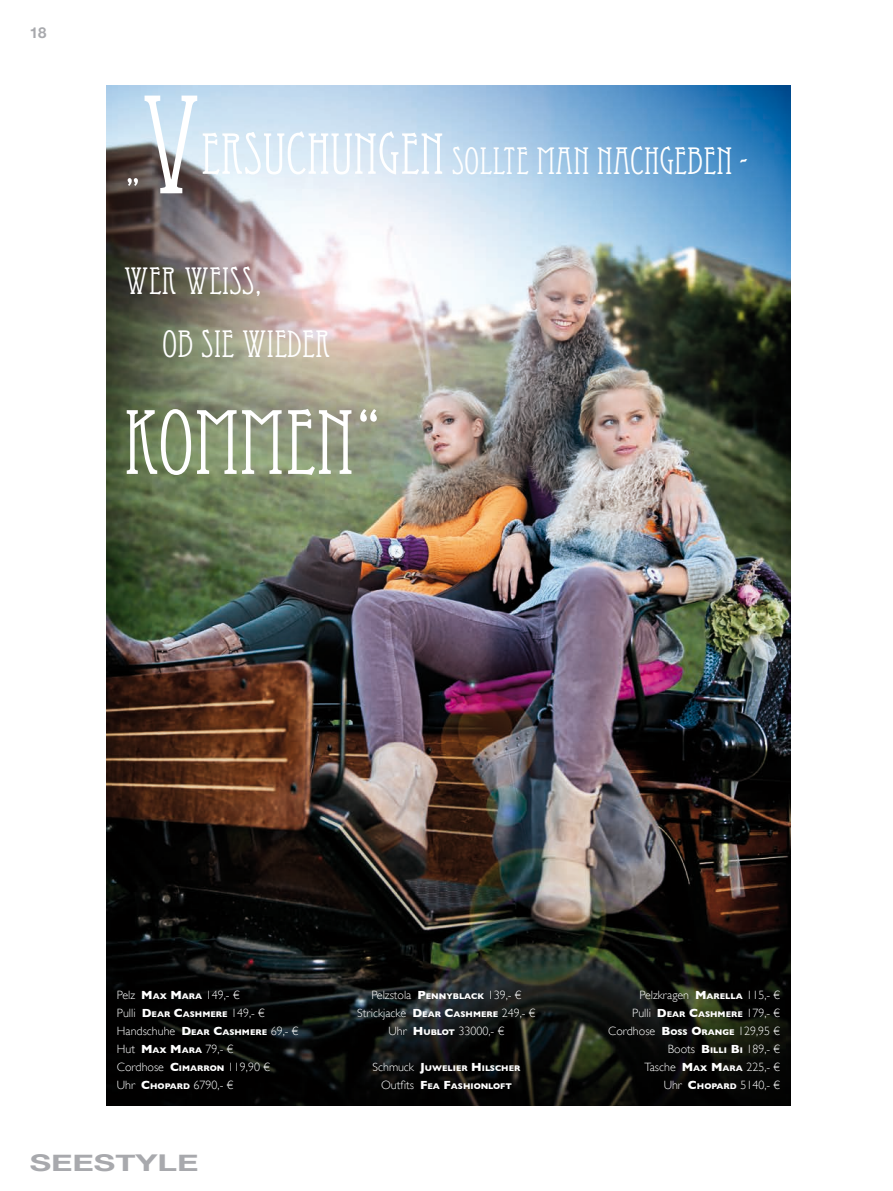
<style>
.page{position:relative;width:893px;height:1191px;background:#fff}
.page>*{position:absolute;margin:0;border:0;box-sizing:border-box;transform-origin:0 0}
.t1{font:138px "Eccentric Std";color:#fff}
.t2{font:90px "Eccentric Std";color:#fff}
.t3{font:55.5px "Eccentric Std";color:#fff}
.t4{font:37.5px/63px "Eccentric Std";color:#fff}
.t5{font:700 23.1px "Helvetica Neue";color:#a8a9ad;scale:1.43 1}
.t6{font:700 15px "Helvetica Neue";color:#a8a9ad}
.t7{font:300 12px/18px "Gill Sans";color:#fff}
.t8{font:700 8.4px/18px "Gill Sans";color:#fff;text-align:center}
.s1{font-size:57px}
.s2{font-weight:700}
.s3{font-weight:700;font-size:8.4px}
.s4{font-weight:300;font-size:12px}
.s5{font-size:12px}
</style>
<div class="page">
<img style="left:106px;top:85px;width:685px;height:1021px">
<p class="t6" style="left:30px;top:24px;width:18px">18</p>
<h1 class="t1" style="left:141px;top:66px;width:60px">V</h1>
<h3 class="t4" style="left:200px;top:130px;width:549px"><span class="s1">ERSUCHUNGEN</span> SOLLTE MAN NACHGEBEN -</h3>
<h3 class="t3" style="left:124px;top:131px;width:19px">„</h3>
<h3 class="t4" style="left:162px;top:250px;width:170px;text-indent:-38px">WER WEIß,<br>OB SIE WIEDER</h3>
<h2 class="t2" style="left:124px;top:391px;width:260px">KOMMEN“</h2>
<p class="t7" style="left:117px;top:986px;width:183px">Pelz <span class="s2">M</span><span class="s3">AX</span> <span class="s2">M</span><span class="s3">ARA</span> 149,- €<br>Pulli <span class="s2">D</span><span class="s3">EAR</span> <span class="s2">C</span><span class="s3">ASHM ERE</span> 149,- €<br>Handschuhe <span class="s2">D</span> <span class="s3">EAR</span> <span class="s2">C</span><span class="s3">ASHM ERE</span> 69,- €<br>Hut <span class="s2">M</span><span class="s3">AX</span> <span class="s2">M</span><span class="s3">ARA</span> 79,- €<br>Cordhose <span class="s2">C</span><span class="s3">IMARRON</span> 119,90 €<br>Uhr <span class="s2">C</span><span class="s3">HOPARD</span> 6790,- €</p>
<p class="t7" style="left:357px;top:986px;width:180px;text-align:center">Pelzstola <span class="s2">P</span><span class="s3">ENNYBLACK</span> 139,- €<br>Strickjacke <span class="s2">D</span> <span class="s3">EAR</span> <span class="s2">C</span><span class="s3">ASHM ERE</span> 249,- €<br>Uhr <span class="s2">H</span> <span class="s3">UBLOT</span> 33000,- €</p>
<p class="t8" style="left:372px;top:1059px;width:149px"><span class="s4">Schmuck</span> <span class="s5">J</span>UWELIER <span class="s5">H</span> ILSCHER<br><span class="s4">Outfits</span> <span class="s5">F</span>EA <span class="s5">F</span>ASHIONLOFT</p>
<p class="t7" style="left:608px;top:986px;width:174px;text-align:right">Pelzkragen <span class="s2">M</span><span class="s3">ARELLA</span> 115,- €<br>Pulli <span class="s2">D</span><span class="s3">EAR</span> <span class="s2">C</span><span class="s3">ASHM ERE</span> 179,- €<br>Cordhose <span class="s2">B</span><span class="s3">OSS</span> <span class="s2">O</span><span class="s3">RANGE</span> 129,95 €<br>Boots <span class="s2">B</span> <span class="s3">ILLI</span> <span class="s2">B</span> <span class="s3">I</span> 189,- €<br>Tasche <span class="s2">M</span><span class="s3">AX</span> <span class="s2">M</span><span class="s3">ARA</span> 225,- €<br>Uhr <span class="s2">C</span><span class="s3">HOPARD</span> 5140,- €</p>
<h3 class="t5" style="left:30px;top:1148px;width:119px">SEESTYLE</h3>
</div>
